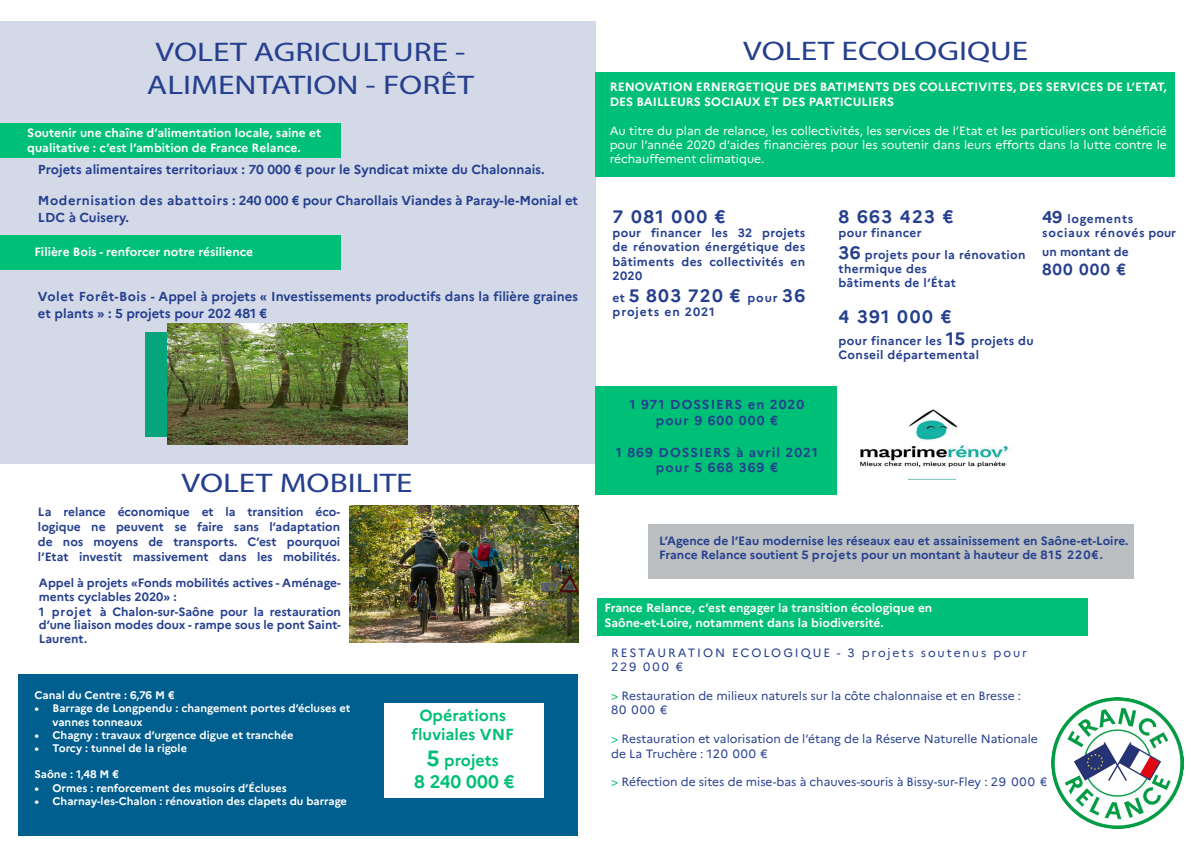
<style>
.page{position:relative;width:1191px;height:842px;background:#fff}
.page>*{position:absolute;margin:0;border:0;box-sizing:border-box;transform-origin:0 0}
.t1{font:27px "Myriad Pro";color:#253f8e;scale:1.24 1}
.t2{font:700 18px "Marianne";letter-spacing:.08em;color:#253f8e}
.t3{font:700 18px "Marianne";letter-spacing:.01em;color:#00bf77}
.t4{font:700 16px/19.2px "Marianne";color:#00bf77;text-align:center}
.t5{font:700 16px "Marianne";letter-spacing:.07em;color:#253f8e}
.t6{font:700 13px/16.2px "Marianne";color:#253f8e}
.t7{font:700 13px "Marianne";letter-spacing:.08em;color:#253f8e}
.t8{font:700 13px "Marianne";letter-spacing:.085em;color:#253f8e}
.t9{font:700 12px/14.4px "Marianne";color:#253f8e}
.t10{font:700 12px/14.4px "Marianne";color:#fff}
.t11{font:12px/14.4px "Marianne";color:#253f8e}
.t12{font:12px/14.4px "Marianne";color:#fff;text-align:justify}
.t13{font:700 12px/14.4px "Marianne";letter-spacing:.03em;color:#253f8e}
.t14{font:12px/14.4px "Marianne";letter-spacing:.16em;color:#253f8e}
.t15{font:700 12px/19.2px "Marianne";letter-spacing:.045em;color:#253f8e}
.t16{font:700 12px "Marianne";letter-spacing:.08em;color:#253f8e}
.t17{font:700 12px "Marianne";letter-spacing:.06em;color:#253f8e}
.t18{font:700 11px/13.2px "Marianne";color:#fff}
.s1{font-size:22px}
.s2{font-size:12px}
.s3{font-size:18px}
.s4{font-size:17px}
.s5{color:#00bf77}
</style>
<div class="page">
<div style="left:648px;top:524px;width:485px;height:55px;background:#bbbfc2"></div>
<div style="left:19px;top:675px;width:559px;height:161px;background:#005f8f"></div>
<div style="left:384px;top:703px;width:159px;height:94px;background:#fff"></div>
<div style="left:596px;top:598px;width:491px;height:37px;background:#00bf77"></div>
<div style="left:0;top:21px;width:595px;height:442px;background:#d4d9e8"></div>
<div style="left:0;top:235px;width:340px;height:34px;background:#00bf77"></div>
<div style="left:0;top:124px;width:340px;height:34px;background:#00bf77"></div>
<div style="left:595px;top:72px;width:579px;height:105px;background:#00bf77"></div>
<img style="left:168px;top:323px;width:239px;height:122px">
<div style="left:595px;top:387px;width:242px;height:108px;background:#00bf77"></div>
<img style="left:1051px;top:697px;width:132px;height:131px">
<img style="left:860px;top:409px;width:149px;height:71px">
<img style="left:350px;top:505px;width:228px;height:138px">
<p class="t1" style="left:155px;top:36px;width:252px">VOLET AGRICULTURE -</p>
<p class="t1" style="left:147px;top:68px;width:265px">ALIMENTATION - FORÊT</p>
<p class="t10" style="left:27px;top:126px;width:295px">Soutenir une chaîne d’alimentation locale, saine et</p>
<p class="t10" style="left:27px;top:140px;width:275px">qualitative : c’est l’ambition de France Relance.</p>
<p class="t6" style="left:38px;top:161px;width:508px">Projets alimentaires territoriaux : 70 000 € pour le Syndicat mixte du Chalonnais.</p>
<p class="t6" style="left:38px;top:193px;width:541px">Modernisation des abattoirs : 240 000 € pour Charollais Viandes à Paray-le-Monial et<br>LDC à Cuisery.</p>
<p class="t10" style="left:34px;top:245px;width:220px">Filière Bois - renforcer notre résilience</p>
<p class="t6" style="left:38px;top:289px;width:542px">Volet Forêt-Bois - Appel à projets « Investissements productifs dans la filière graines et plants » : 5 projets pour 202 481 €</p>
<p class="t1" style="left:181px;top:466px;width:188px">VOLET MOBILITE</p>
<p class="t9" style="left:38px;top:504px;width:304px;line-height:15px;text-align:justify">La relance économique et la transition éco&shy;logique ne peuvent se faire sans l’adaptation de nos moyens de transports. C’est pourquoi l’Etat investit massivement dans les mobilités.</p>
<p class="t9" style="left:39px;top:575px;width:304px">Appel à projets «Fonds mobilités actives - Aménage&shy;ments cyclables 2020» :</p>
<p class="t9" style="left:39px;top:605px;width:304px;line-height:13px">1 projet à Chalon-sur-Saône pour la restauration d’une liaison modes doux - rampe sous le pont Saint-</p>
<p class="t9" style="left:39px;top:632px;width:50px">Laurent.</p>
<p class="t18" style="left:34px;top:689px;width:142px">Canal du Centre : 6,76 M €</p>
<p class="t18" style="left:52px;top:702px;width:299px;text-indent:-18px">• Barrage de Longpendu : changement portes d’écluses et vannes tonneaux</p>
<p class="t18" style="left:34px;top:728px;width:260px">• Chagny : travaux d’urgence digue et tranchée</p>
<p class="t18" style="left:34px;top:741px;width:154px">• Torcy : tunnel de la rigole</p>
<p class="t18" style="left:34px;top:768px;width:86px">Saône : 1,48 M €</p>
<p class="t18" style="left:34px;top:781px;width:254px">• Ormes : renforcement des musoirs d’Écluses</p>
<p class="t18" style="left:34px;top:794px;width:314px">• Charnay-les-Chalon : rénovation des clapets du barrage</p>
<p class="t4" style="left:411px;top:705px;width:104px">Opérations fluviales VNF</p>
<p class="t4" style="left:426px;top:751px;width:74px"><span class="s1">5</span> projets</p>
<p class="t3" style="left:414px;top:770px;width:102px">8 240 000 €</p>
<p class="t1" style="left:743px;top:34px;width:231px">VOLET ECOLOGIQUE</p>
<p class="t10" style="left:609px;top:80px;width:558px">RENOVATION ERNERGETIQUE DES BATIMENTS DES COLLECTIVITES, DES SERVICES DE L’ETAT,<br>DES BAILLEURS SOCIAUX ET DES PARTICULIERS</p>
<p class="t12" style="left:609px;top:123px;width:559px">Au titre du plan de relance, les collectivités, les services de l’Etat et les particuliers ont bénéficié pour l’année 2020 d’aides financières pour les soutenir dans leurs efforts dans la lutte contre le réchauffement climatique.</p>
<p class="t2" style="left:612px;top:205px;width:115px">7 081 000 €</p>
<p class="t9" style="left:612px;top:225px;width:194px;text-align:justify">pour financer les 32 projets de rénovation énergétique des bâtiments des collectivités en 2020</p>
<p class="t2" style="left:612px;top:284px;width:194px"><span class="s2">et</span> 5 803 720 € <span class="s2">pour</span> 36</p>
<p class="t16" style="left:612px;top:304px;width:104px">projets en 2021</p>
<p class="t7" style="left:629px;top:397px;width:176px">1 971 DOSSIERS en 2020</p>
<p class="t8" style="left:655px;top:412px;width:124px">pour 9 600 000 €</p>
<p class="t7" style="left:616px;top:444px;width:203px">1 869 DOSSIERS à avril 2021</p>
<p class="t7" style="left:656px;top:460px;width:123px">pour 5 668 369 €</p>
<p class="t2" style="left:838px;top:205px;width:117px">8 663 423 €</p>
<p class="t13" style="left:838px;top:225px;width:85px">pour financer</p>
<p class="t13" style="left:838px;top:247px;width:188px"><span class="s3">36</span> projets pour la rénovation</p>
<p class="t13" style="left:838px;top:261px;width:90px">thermique des</p>
<p class="t13" style="left:838px;top:276px;width:119px">bâtiments de l’État</p>
<p class="t2" style="left:838px;top:306px;width:114px">4 391 000 €</p>
<p class="t13" style="left:838px;top:333px;width:197px">pour financer les <span class="s3">15</span> projets du<br>Conseil départemental</p>
<p class="t17" style="left:1042px;top:211px;width:93px"><span class="s4">49</span> logements</p>
<p class="t15" style="left:1042px;top:223px;width:135px">sociaux rénovés pour un montant de</p>
<p class="t5" style="left:1042px;top:260px;width:85px">800 000 €</p>
<p class="t9" style="left:659px;top:533px;width:471px">L’Agence de l’Eau modernise les réseaux eau et assainissement en Saône-et-Loire.</p>
<p class="t9" style="left:659px;top:548px;width:445px">France Relance soutient 5 projets pour un montant à hauteur de 815 220€.</p>
<p class="t10" style="left:604px;top:601px;width:329px">France Relance, c’est engager la transition écologique en</p>
<p class="t10" style="left:604px;top:615px;width:280px">Saône-et-Loire, notamment dans la biodiversité.</p>
<p class="t14" style="left:611px;top:645px;width:417px">RESTAURATION ECOLOGIQUE - 3 projets soutenus pour<br>229 000 €</p>
<p class="t11" style="left:611px;top:688px;width:411px"><span class="s5">&gt;</span> Restauration de milieux naturels sur la côte chalonnaise et en Bresse :</p>
<p class="t11" style="left:611px;top:703px;width:58px">80 000 €</p>
<p class="t11" style="left:611px;top:732px;width:428px"><span class="s5">&gt;</span> Restauration et valorisation de l’étang de la Réserve Naturelle Nationale de La Truchère : 120 000 €</p>
<p class="t11" style="left:611px;top:775px;width:438px"><span class="s5">&gt;</span> Réfection de sites de mise-bas à chauves-souris à Bissy-sur-Fley : 29 000 €</p>
</div>
